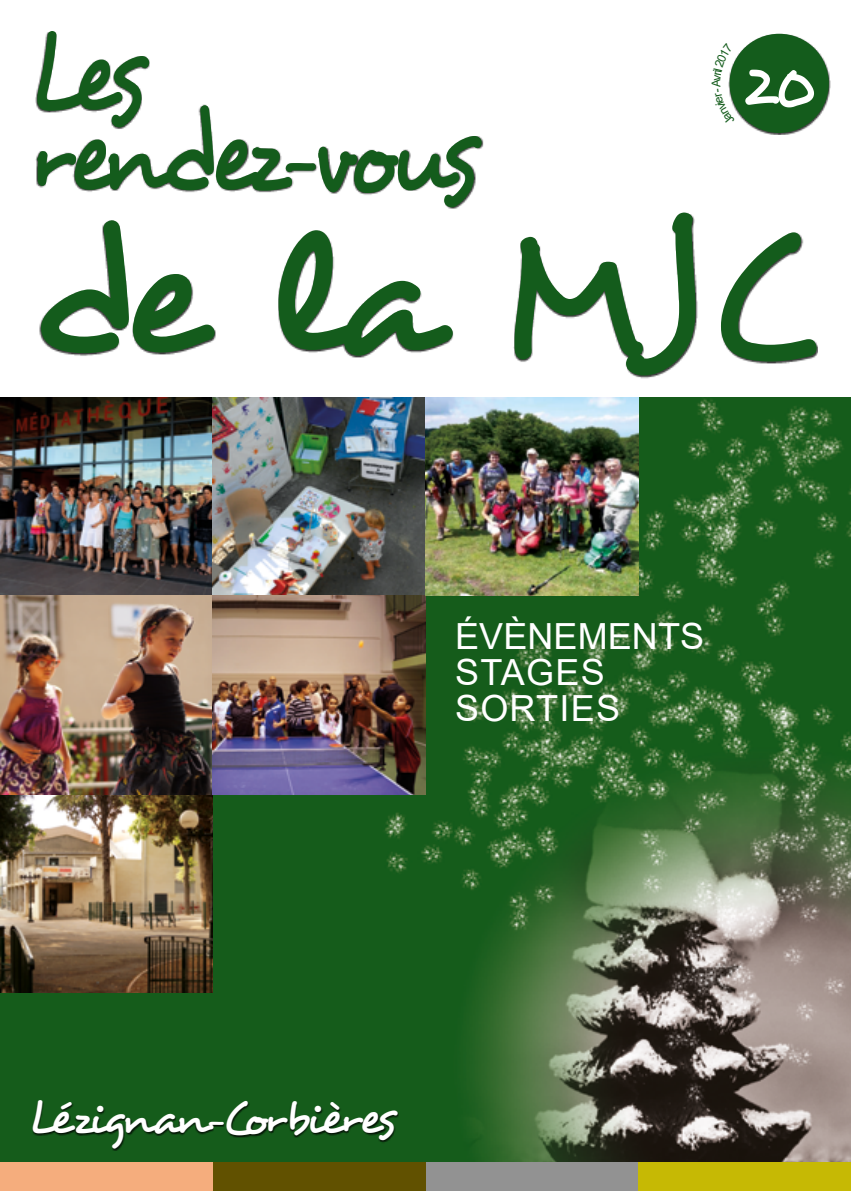
<style>
.page{position:relative;width:851px;height:1191px;background:#fff}
.page>*{position:absolute;margin:0;border:0;box-sizing:border-box;transform-origin:0 0}
.t1{font:180px "Desyrel";letter-spacing:-.01em;color:#145c1c}
.t2{font:115.2px "Desyrel";letter-spacing:-.095em;color:#145c1c;scale:.83 1}
.t3{font:72px "Desyrel";color:#fff;scale:.9 1}
.t4{font:48px "Desyrel";letter-spacing:-.095em;color:#fff}
.t5{font:36px/36px "Arial";letter-spacing:.01em;color:#fff}
</style>
<div class="page">
<img style="left:0;top:397px;width:850px;height:765px">
<div style="left:36px;top:32px;width:781px;height:346px;background:#000;opacity:.75"></div>
<div style="left:0;top:1162px;width:213px;height:29px;background:#f5ad7d"></div>
<div style="left:638px;top:1162px;width:212px;height:29px;background:#c6b904"></div>
<div style="left:425px;top:1162px;width:213px;height:29px;background:#929292"></div>
<div style="left:213px;top:1162px;width:212px;height:29px;background:#615100"></div>
<img style="left:0;top:397px;width:638px;height:198px">
<img style="left:0;top:595px;width:213px;height:397px">
<img style="left:213px;top:595px;width:212px;height:199px">
<div style="left:728px;top:34px;width:102px;height:100px;background:#000;opacity:.75"></div>
<div style="left:729px;top:34px;width:99px;height:99px;background:#145c1c;border-radius:50%"></div>
<div style="left:32px;top:1101px;width:366px;height:49px;background:#000;opacity:.75"></div>
<svg style="left:711px;top:43px;width:24px;height:83px"></svg>
<h2 class="t2" style="left:28px;top:1px;width:141px">Les</h2>
<h3 class="t3" style="left:740px;top:37px;width:84px">20</h3>
<h2 class="t2" style="left:28px;top:81px;width:541px">rendez-vous</h2>
<h1 class="t1" style="left:28px;top:183px;width:788px">de la MJC</h1>
<p class="t5" style="left:455px;top:618px;width:251px">ÉVÈNEMENTS<br>STAGES<br>SORTIES</p>
<h3 class="t4" style="left:28px;top:1088px;width:368px">Lézignan-Corbières</h3>
</div>
